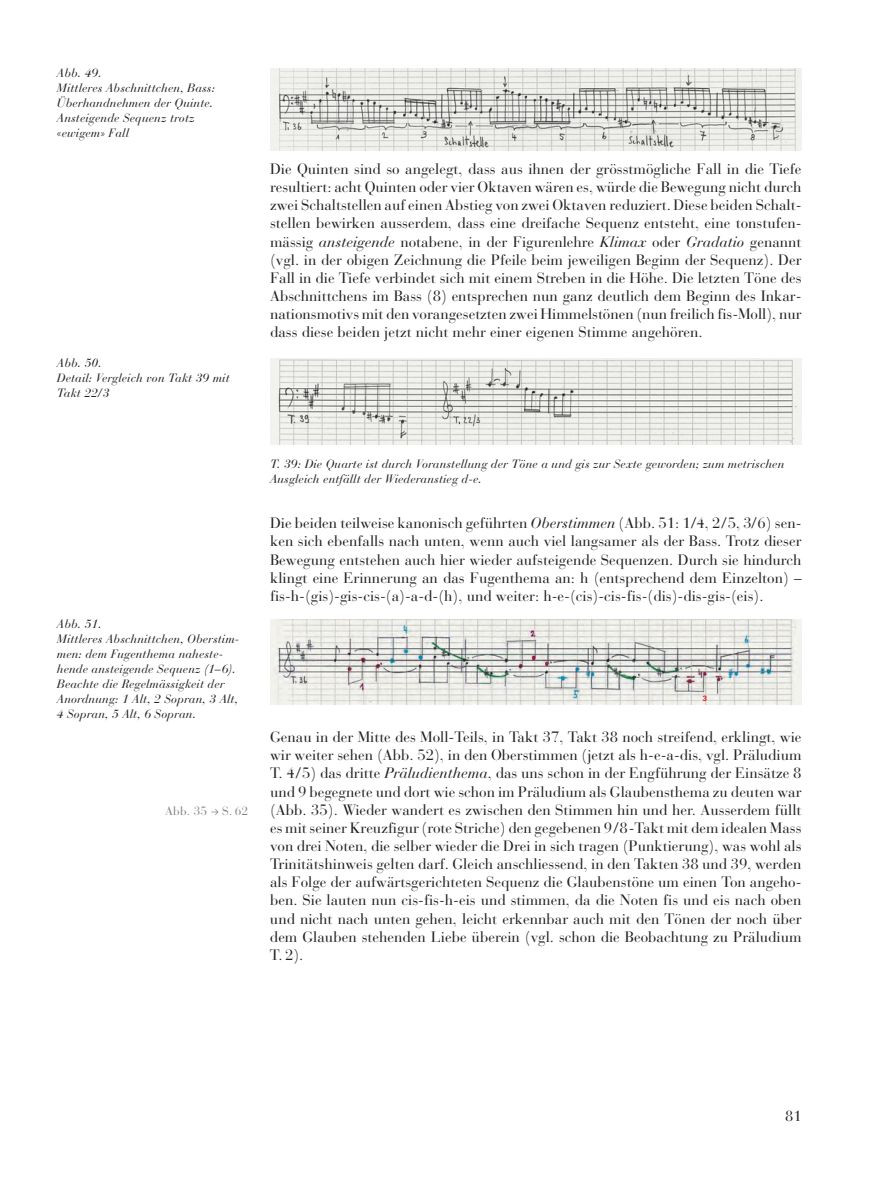
<style>
.page{position:relative;width:893px;height:1191px;background:#fff}
.page>*{position:absolute;margin:0;border:0;box-sizing:border-box;transform-origin:0 0}
.t1{font:15px/18.1px "Bauer Bodoni";color:#231f20;text-align:justify}
.t2{font:14.7px "Bauer Bodoni";color:#231f20}
.t3{font:italic 12px/15px "Bauer Bodoni";letter-spacing:.01em;color:#231f20}
.t4{font:12px "Bauer Bodoni";letter-spacing:.01em;color:#808285}
.t5{font:700 7.8px "Univers";color:#d62229}
.s1{font-style:italic}
</style>
<div class="page">
<img style="left:270px;top:68px;width:531px;height:82px">
<img style="left:270px;top:358px;width:531px;height:87px">
<img style="left:270px;top:619px;width:531px;height:85px">
<p class="t3" style="left:57px;top:67px;width:160px">Abb. 49.<br>Mittleres Abschnittchen, Bass:<br>Überhandnehmen der Quinte.<br>Ansteigende Sequenz trotz «ewigem» Fall</p>
<p class="t3" style="left:57px;top:357px;width:174px">Abb. 50.<br>Detail: Vergleich von Takt 39 mit<br>Takt 22/3</p>
<p class="t1" style="left:270px;top:162px;width:533px">Die Quinten sind so angelegt, dass aus ihnen der grösstmögliche Fall in die Tiefe resultiert: acht Quinten oder vier Oktaven wären es, würde die Bewegung nicht durch zwei Schaltstellen auf einen Abstieg von zwei Oktaven reduziert. Diese beiden Schalt&shy;stellen bewirken ausserdem, dass eine dreifache Sequenz entsteht, eine tonstufen&shy;mässig <span class="s1">ansteigende</span> notabene, in der Figurenlehre <span class="s1">Klimax</span> oder <span class="s1">Gradatio</span> genannt (vgl. in der obigen Zeichnung die Pfeile beim jeweiligen Beginn der Sequenz). Der Fall in die Tiefe verbindet sich mit einem Streben in die Höhe. Die letzten Töne des Abschnittchens im Bass (8) entsprechen nun ganz deutlich dem Beginn des Inkar&shy;nationsmotivs mit den vorangesetzten zwei Himmelstönen (nun freilich fis-Moll), nur dass diese beiden jetzt nicht mehr einer eigenen Stimme angehören.</p>
<p class="t3" style="left:57px;top:618px;width:184px">Abb. 51.<br>Mittleres Abschnittchen, Oberstim&shy;men: dem Fugenthema naheste&shy;hende ansteigende Sequenz (1–6).<br>Beachte die Regelmässigkeit der<br>Anordnung: 1 Alt, 2 Sopran, 3 Alt,<br>4 Sopran, 5 Alt, 6 Sopran.</p>
<p class="t4" style="left:165px;top:806px;width:44px">Abb. 35</p>
<p class="t4" style="left:222px;top:806px;width:27px">S. 62</p>
<p class="t3" style="left:270px;top:458px;width:516px">T. 39: Die Quarte ist durch Voranstellung der Töne a und gis zur Sexte geworden; zum metrischen<br>Ausgleich entfällt der Wiederanstieg d-e.</p>
<p class="t1" style="left:270px;top:516px;width:533px">Die beiden teilweise kanonisch geführten <span class="s1">Oberstimmen</span> (Abb. 51: 1/4, 2/5, 3/6) sen&shy;ken sich ebenfalls nach unten, wenn auch viel langsamer als der Bass. Trotz dieser Bewegung entstehen auch hier wieder aufsteigende Sequenzen. Durch sie hindurch klingt eine Erinnerung an das Fugenthema an: h (entsprechend dem Einzelton) – fis-h-(gis)-gis-cis-(a)-a-d-(h), und weiter: h-e-(cis)-cis-fis-(dis)-dis-gis-(eis).</p>
<p class="t5" style="left:703px;top:695px;width:6px">3</p>
<p class="t1" style="left:270px;top:729px;width:533px">Genau in der Mitte des Moll-Teils, in Takt 37, Takt 38 noch streifend, erklingt, wie wir weiter sehen (Abb. 52), in den Oberstimmen (jetzt als h-e-a-dis, vgl. Präludium T. 4/5) das dritte <span class="s1">Präludienthema</span>, das uns schon in der Engführung der Einsätze 8 und 9 begegnete und dort wie schon im Präludium als Glaubensthema zu deuten war (Abb. 35). Wieder wandert es zwischen den Stimmen hin und her. Ausserdem füllt es mit seiner Kreuzfigur (rote Striche) den gegebenen 9/8-Takt mit dem idealen Mass von drei Noten, die selber wieder die Drei in sich tragen (Punktierung), was wohl als Trinitätshinweis gelten darf. Gleich anschliessend, in den Takten 38 und 39, werden als Folge der aufwärtsgerichteten Sequenz die Glaubenstöne um einen Ton angeho&shy;ben. Sie lauten nun cis-fis-h-eis und stimmen, da die Noten fis und eis nach oben und nicht nach unten gehen, leicht erkennbar auch mit den Tönen der noch über dem Glauben stehenden Liebe überein (vgl. schon die Beobachtung zu Präludium T. 2).</p>
<p class="t2" style="left:785px;top:1110px;width:18px">81</p>
</div>
